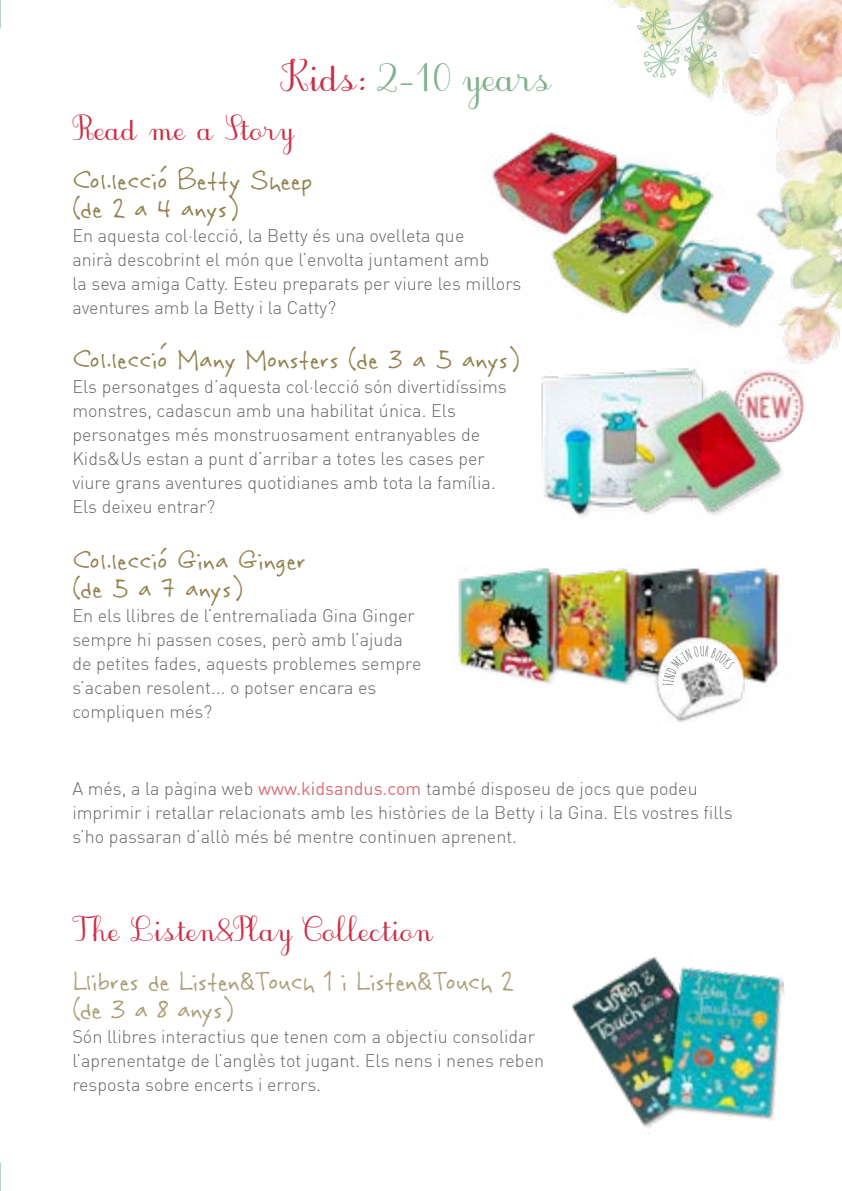
<style>
.page{position:relative;width:842px;height:1191px;background:#fff}
.page>*{position:absolute;margin:0;border:0;box-sizing:border-box;transform-origin:0 0}
.t1{font:32px/28px "Rabiohead";letter-spacing:.01em;color:#92834f}
.t2{font:32px/28px "Rabiohead";color:#ada079}
.t3{font:30px "JB Cursive V3 Medium";letter-spacing:.01em;color:#7eb18c}
.t4{font:24px "JB Cursive V3 Medium";letter-spacing:.015em;color:#cb2f47}
.t5{font:300 18px/24px "DIN Offc Pro";color:#686868}
.t6{font:13.4px "Amatic SC";color:#424b53}
.s1{color:#cb2f47}
.s2{font-weight:400;color:#da6d70}
</style>
<div class="page">
<img style="left:614px;top:0;width:228px;height:364px">
<svg style="left:636px;top:0;width:83px;height:78px"></svg>
<img style="left:783px;top:185px;width:32px;height:59px">
<img style="left:458px;top:568px;width:322px;height:117px">
<img style="left:654px;top:613px;width:94px;height:109px">
<img style="left:794px;top:380px;width:9px;height:51px">
<img style="left:572px;top:957px;width:213px;height:177px">
<img style="left:541px;top:355px;width:253px;height:162px">
<img style="left:491px;top:123px;width:292px;height:216px">
<svg style="left:0;top:0;width:1px;height:28px"></svg>
<svg style="left:0;top:1162px;width:1px;height:29px"></svg>
<svg style="left:663px;top:646px;width:36px;height:39px"></svg>
<svg style="left:705px;top:646px;width:30px;height:23px"></svg>
<h2 class="t3" style="left:280px;top:64px;width:271px"><span class="s1">Kids:</span> 2-10 years</h2>
<h3 class="t4" style="left:72px;top:117px;width:223px">Read me a Story</h3>
<h1 class="t1" style="left:72px;top:165px;width:242px">Col.leccio Betty Sheep (de 2 a 4 anys)</h1>
<p class="t5" style="left:72px;top:222px;width:451px">En aquesta col·lecció, la Betty és una ovelleta que<br>anirà descobrint el món que l’envolta juntament amb<br>la seva amiga Catty. Esteu preparats per viure les millors aventures amb la Betty i la Catty?</p>
<h1 class="t1" style="left:72px;top:345px;width:449px">Col.leccio Many Monsters (de 3 a 5 anys)</h1>
<p class="t5" style="left:72px;top:373px;width:436px">Els personatges d’aquesta col·lecció són divertidíssims monstres, cadascun amb una habilitat única. Els personatges més monstruosament entranyables de Kids&amp;Us estan a punt d’arribar a totes les cases per viure grans aventures quotidianes amb tota la família.<br>Els deixeu entrar?</p>
<h1 class="t1" style="left:72px;top:546px;width:235px">Col.leccio Gina Ginger (de 5 a 7 anys)</h1>
<p class="t5" style="left:72px;top:602px;width:351px">En els llibres de l’entremaliada Gina Ginger sempre hi passen coses, però amb l’ajuda de petites fades, aquests problemes sempre s’acaben resolent... o potser encara es compliquen més?</p>
<p class="t6" style="left:700px;top:643px;width:7px">U</p>
<p class="t5" style="left:72px;top:775px;width:662px">A més, a la pàgina web <span class="s2">www.kidsandus.com</span> també disposeu de jocs que podeu imprimir i retallar relacionats amb les històries de la Betty i la Gina. Els vostres fills s’ho passaran d’allò més bé mentre continuen aprenent.</p>
<h3 class="t4" style="left:72px;top:918px;width:361px">The Listen&amp;Play Collection</h3>
<h1 class="t2" style="left:72px;top:967px;width:442px">Llibres de Listen&amp;Touch 1 i Listen&amp;Touch 2 (de 3 a 8 anys)</h1>
<p class="t5" style="left:72px;top:1023px;width:473px">Són llibres interactius que tenen com a objectiu consolidar l’aprenentatge de l’anglès tot jugant. Els nens i nenes reben resposta sobre encerts i errors.</p>
</div>
